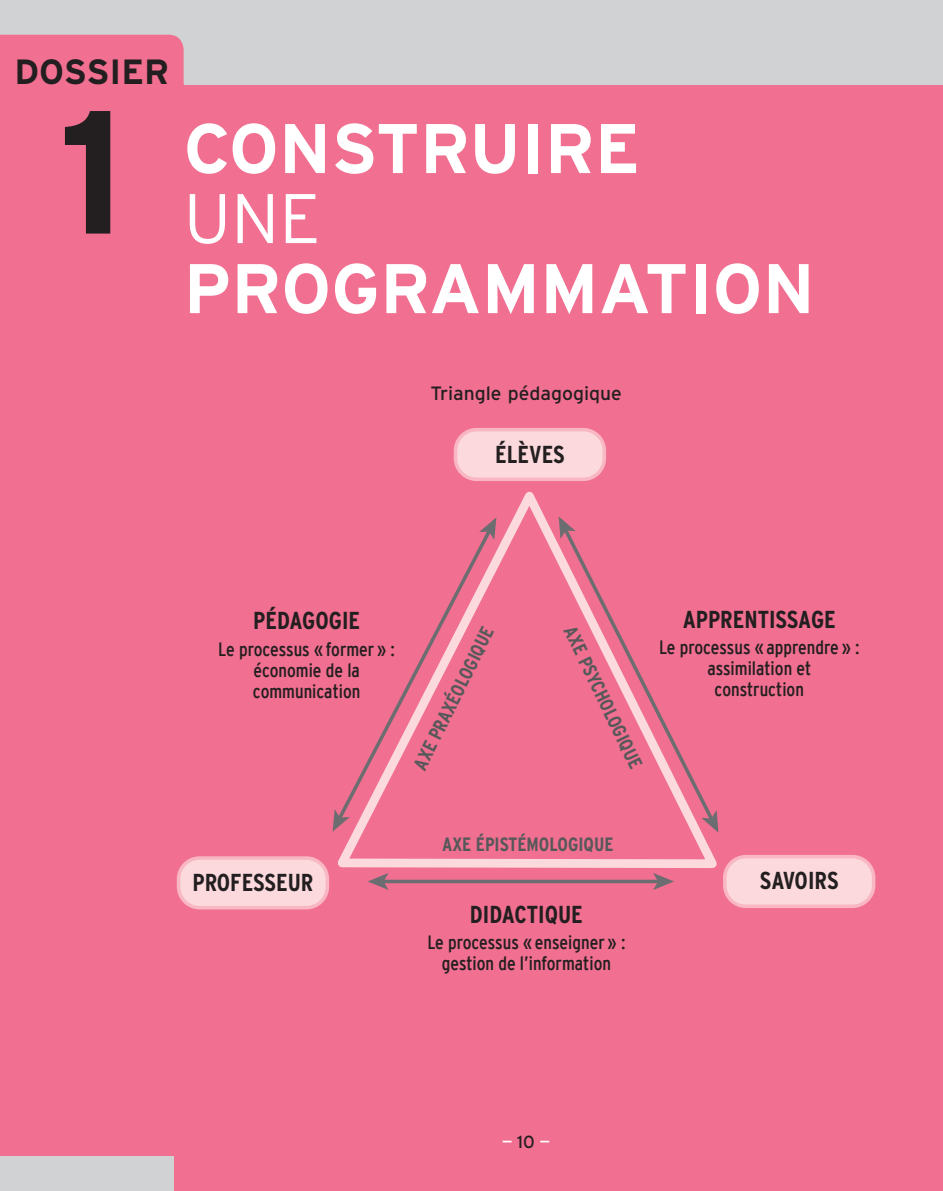
<style>
.page{position:relative;width:943px;height:1191px;background:#f16f90}
.page>*{position:absolute;margin:0;border:0;box-sizing:border-box;transform-origin:0 0}
.t1{font:700 175px "Interstate";color:#231f20}
.t2{font:700 70px "Interstate";color:#fff}
.t3{font:300 70px "Interstate";color:#fff}
.t4{font:700 35px "Interstate";color:#231f20}
.t5{font:700 condensed 24.5px "Interstate";color:#231f20}
.t6{font:condensed 19.25px/21px "Interstate";color:#231f20;text-align:center}
.t7{font:700 condensed 19.25px "Interstate";color:#57585a}
.t8{font:19.25px "Interstate";color:#231f20}
.t9{font:17.5px "Interstate";color:#fff}
.s1{color:#231f20}
</style>
<div class="page">
<div style="left:0;top:0;width:943px;height:84px;background:#d1d2d4"></div>
<div style="left:0;top:1156px;width:174px;height:35px;background:#d1d2d4"></div>
<div style="left:0;top:35px;width:184px;height:49px;background:#f16f90"></div>
<svg style="left:332px;top:491px;width:387px;height:383px"></svg>
<div style="left:178px;top:858px;width:149px;height:49px;background:#fbd9dd;border-radius:21px"></div>
<div style="left:177px;top:856px;width:152px;height:53px;border:4px solid #f8b7c3;border-radius:21px"></div>
<div style="left:455px;top:429px;width:149px;height:50px;background:#fbd9dd;border-radius:21px"></div>
<div style="left:453px;top:428px;width:153px;height:53px;border:4px solid #f8b7c3;border-radius:21px"></div>
<div style="left:724px;top:856px;width:149px;height:50px;background:#fbd9dd;border-radius:21px"></div>
<div style="left:723px;top:855px;width:152px;height:53px;border:4px solid #f8b7c3;border-radius:21px"></div>
<svg style="left:335px;top:526px;width:159px;height:297px"></svg>
<svg style="left:332px;top:809px;width:18px;height:22px"></svg>
<svg style="left:479px;top:517px;width:17px;height:23px"></svg>
<svg style="left:388px;top:879px;width:265px;height:4px"></svg>
<svg style="left:367px;top:873px;width:21px;height:17px"></svg>
<svg style="left:653px;top:873px;width:21px;height:17px"></svg>
<svg style="left:560px;top:525px;width:156px;height:299px"></svg>
<svg style="left:558px;top:516px;width:17px;height:23px"></svg>
<svg style="left:701px;top:810px;width:17px;height:22px"></svg>
<h3 class="t4" style="left:14px;top:52px;width:156px">DOSSIER</h3>
<h1 class="t1" style="left:58px;top:74px;width:69px">1</h1>
<h2 class="t2" style="left:184px;top:109px;width:447px">CONSTRUIRE</h2>
<h2 class="t3" style="left:184px;top:179px;width:88px">UNE</h2>
<h2 class="t2" style="left:184px;top:249px;width:632px">PROGRAMMATION</h2>
<p class="t8" style="left:430px;top:383px;width:193px">Triangle pédagogique</p>
<p class="t5" style="left:495px;top:441px;width:71px">ÉLÈVES</p>
<p class="t5" style="left:253px;top:607px;width:108px">PÉDAGOGIE</p>
<p class="t6" style="left:218px;top:638px;width:178px">Le processus « former » : économie de la communication</p>
<p class="t7" style="left:409px;top:764px;width:158px;rotate:-64deg">AXE PRAXÉOLOGIQUE</p>
<p class="t7" style="left:578px;top:622px;width:157px;rotate:64deg">AXE PSYCHOLOGIQUE</p>
<p class="t5" style="left:682px;top:605px;width:155px">APPRENTISSAGE</p>
<p class="t6" style="left:659px;top:637px;width:202px">Le processus « apprendre » : assimilation et<br>construction</p>
<p class="t5" style="left:192px;top:868px;width:122px">PROFESSEUR</p>
<p class="t7" style="left:442px;top:833px;width:173px">AXE ÉPISTÉMOLOGIQUE</p>
<p class="t5" style="left:470px;top:900px;width:114px">DIDACTIQUE</p>
<p class="t6" style="left:427px;top:931px;width:199px">Le processus « enseigner » : gestion de l’information</p>
<p class="t5" style="left:760px;top:867px;width:80px">SAVOIRS</p>
<p class="t9" style="left:501px;top:1132px;width:50px">— <span class="s1">10</span> —</p>
</div>
